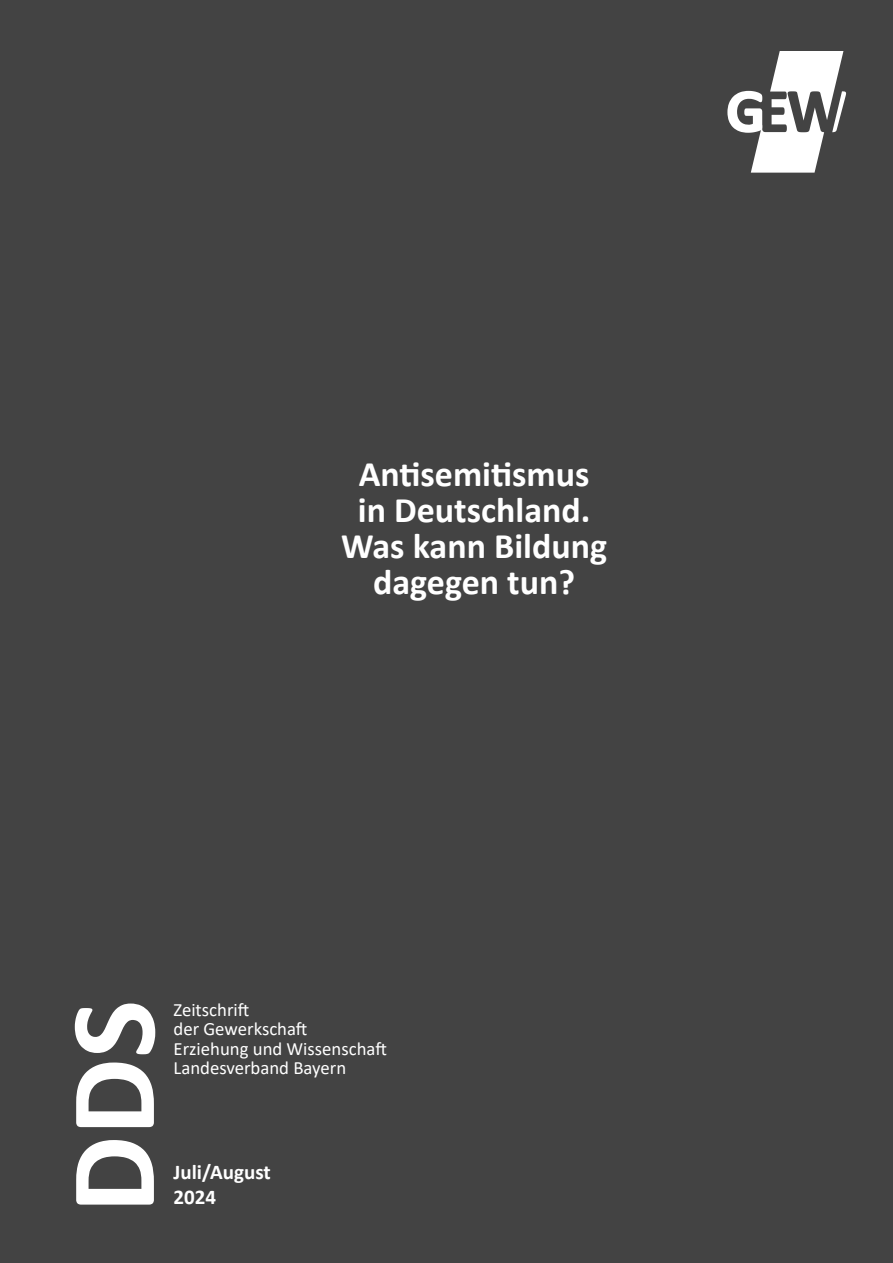
<style>
.page{position:relative;width:893px;height:1263px;background:#434343}
.page>*{position:absolute;margin:0;border:0;box-sizing:border-box;transform-origin:0 0}
.t1{font:700 123px "Calibri";color:#fff}
.t2{font:700 36px/36px "Calibri";color:#fff;text-align:center}
.t3{font:700 21px "Calibri";color:#fff}
.t4{font:18.75px/19.5px "Calibri";color:#fff}
</style>
<div class="page">
<svg style="left:727px;top:51px;width:119px;height:122px"></svg>
<h2 class="t2" style="left:341px;top:456px;width:267px">Antisemitismus in Deutschland.<br>Was kann Bildung dagegen tun?</h2>
<h1 class="t1" style="left:26px;top:1213px;width:215px;rotate:-90deg">DDS</h1>
<p class="t4" style="left:174px;top:999px;width:215px">Zeitschrift<br>der Gewerkschaft<br>Erziehung und Wissenschaft<br>Landesverband Bayern</p>
<p class="t3" style="left:174px;top:1157px;width:99px">Juli/August</p>
<p class="t3" style="left:174px;top:1182px;width:44px">2024</p>
</div>
